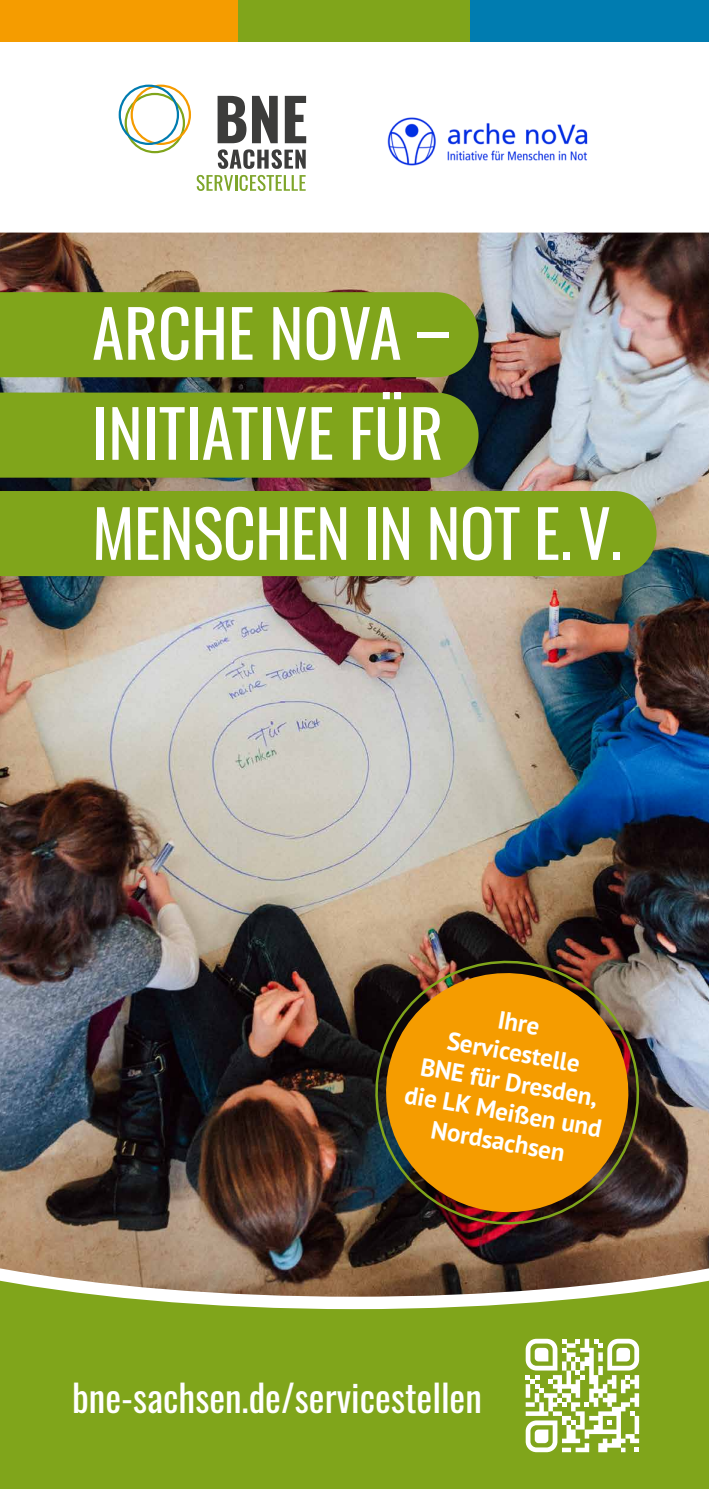
<style>
.page{position:relative;width:709px;height:1489px;background:#fff}
.page>*{position:absolute;margin:0;border:0;box-sizing:border-box;transform-origin:0 0}
.t1{font:65px/100px "Oswald";color:#fff}
.t2{font:37.5px "Oswald";color:#fff}
.t3{font:700 25px/30px "PT Sans";color:#fff;text-align:center}
</style>
<div class="page">
<div style="left:0;top:1296px;width:709px;height:192px;background:#80a51b"></div>
<img style="left:0;top:232px;width:709px;height:1064px">
<img style="left:366px;top:951px;width:282px;height:282px">
<div style="left:0;top:392px;width:478px;height:85px;background:#80a51b"></div>
<div style="left:0;top:491px;width:656px;height:85px;background:#80a51b"></div>
<div style="left:0;top:292px;width:478px;height:85px;background:#80a51b"></div>
<svg style="left:376px;top:963px;width:262px;height:258px;background:#b9790c"></svg>
<svg style="left:217px;top:96px;width:29px;height:47px"></svg>
<svg style="left:252px;top:96px;width:26px;height:47px"></svg>
<svg style="left:285px;top:96px;width:21px;height:47px"></svg>
<svg style="left:218px;top:149px;width:88px;height:20px"></svg>
<svg style="left:197px;top:175px;width:109px;height:16px"></svg>
<svg style="left:119px;top:85px;width:72px;height:68px"></svg>
<img style="left:387px;top:117px;width:201px;height:49px">
<svg style="left:525px;top:1338px;width:114px;height:113px"></svg>
<div style="left:0;top:0;width:238px;height:41px;background:#f59c00"></div>
<div style="left:238px;top:0;width:232px;height:41px;background:#80a51b"></div>
<div style="left:470px;top:0;width:239px;height:41px;background:#007cb0"></div>
<h1 class="t1" style="left:92px;top:277px;width:531px">ARCHE NOVA –<br>INITIATIVE FÜR<br>MENSCHEN IN NOT E.V.</h1>
<p class="t3" style="left:423px;top:989px;width:201px;rotate:10deg">Ihre<br>Servicestelle<br>BNE für Dresden, die LK Meißen und<br>Nordsachsen</p>
<h2 class="t2" style="left:72px;top:1364px;width:411px">bne-sachsen.de/servicestellen</h2>
</div>
